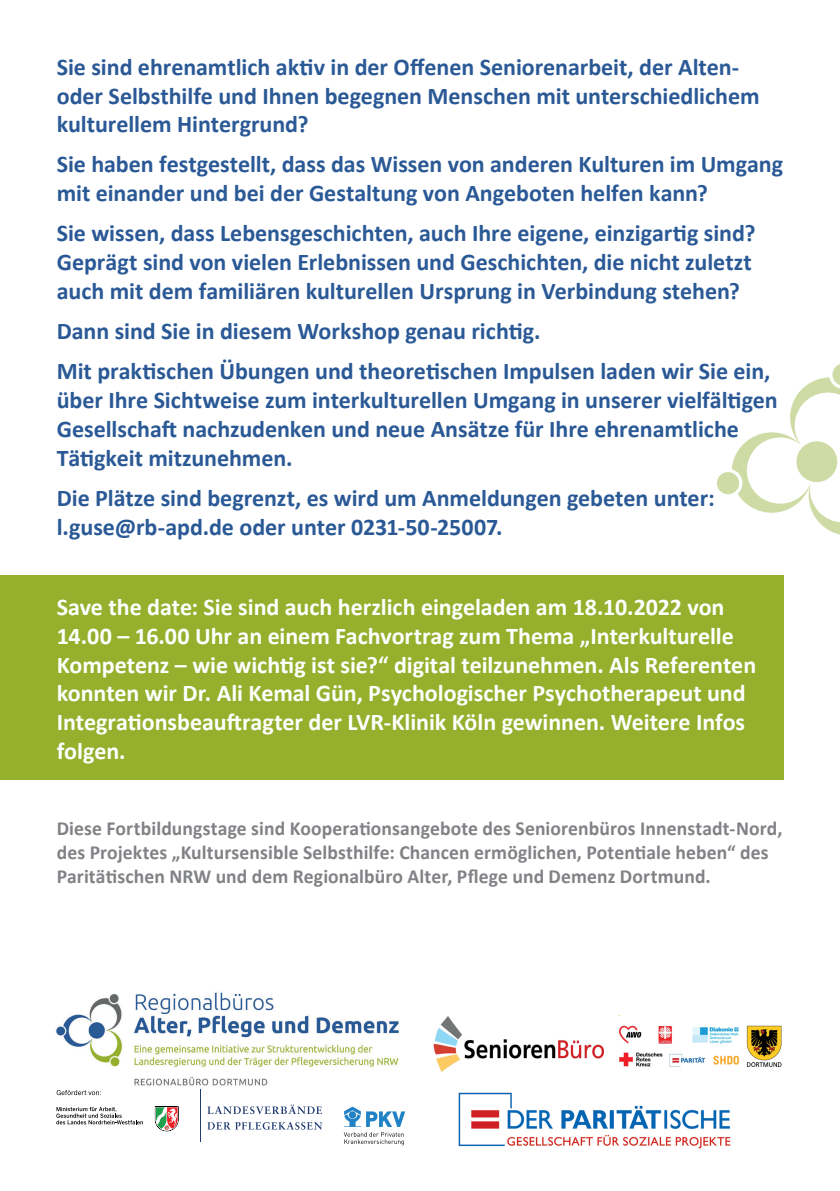
<style>
.page{position:relative;width:840px;height:1191px;background:#fff}
.page>*{position:absolute;margin:0;border:0;box-sizing:border-box;transform-origin:0 0}
.t1{font:700 24px/28.8px "Calibri";color:#2a5996}
.t2{font:700 24px/28.8px "Calibri";letter-spacing:-.005em;color:#fff}
.t3{font:700 20px/24px "Calibri";letter-spacing:.005em;color:#808285}
</style>
<div class="page">
<svg style="left:717px;top:364px;width:122px;height:171px"></svg>
<div style="left:0;top:575px;width:782px;height:205px;background:#96af2d"></div>
<svg style="left:343px;top:1106px;width:62px;height:39px"></svg>
<svg style="left:207px;top:1104px;width:115px;height:10px"></svg>
<svg style="left:207px;top:1122px;width:115px;height:7px"></svg>
<hr style="left:200px;top:1089px;width:1px;height:52px;background:#223c70">
<svg style="left:155px;top:1106px;width:23px;height:25px"></svg>
<svg style="left:56px;top:1107px;width:87px;height:17px"></svg>
<img style="left:433px;top:1016px;width:170px;height:56px">
<img style="left:618px;top:1015px;width:164px;height:52px">
<img style="left:458px;top:1092px;width:273px;height:57px">
<img style="left:56px;top:992px;width:343px;height:103px">
<p class="t1" style="left:57px;top:51px;width:704px">Sie sind ehrenamtlich aktiv in der Offenen Seniorenarbeit, der Alten&shy;oder Selbsthilfe und Ihnen begegnen Menschen mit unterschiedlichem kulturellem Hintergrund?</p>
<p class="t1" style="left:57px;top:149px;width:727px">Sie haben festgestellt, dass das Wissen von anderen Kulturen im Umgang mit einander und bei der Gestaltung von Angeboten helfen kann?</p>
<p class="t1" style="left:57px;top:218px;width:700px">Sie wissen, dass Lebensgeschichten, auch Ihre eigene, einzigartig sind?<br>Geprägt sind von vielen Erlebnissen und Geschichten, die nicht zuletzt auch mit dem familiären kulturellen Ursprung in Verbindung stehen?</p>
<p class="t1" style="left:57px;top:310px;width:714px;line-height:40.2px">Dann sind Sie in diesem Workshop genau richtig.<br>Mit praktischen Übungen und theoretischen Impulsen laden wir Sie ein,</p>
<p class="t1" style="left:57px;top:385px;width:722px">über Ihre Sichtweise zum interkulturellen Umgang in unserer vielfältigen<br>Gesellschaft nachzudenken und neue Ansätze für Ihre ehrenamtliche<br>Tätigkeit mitzunehmen.</p>
<p class="t1" style="left:57px;top:482px;width:659px">Die Plätze sind begrenzt, es wird um Anmeldungen gebeten unter: l.guse@rb-apd.de oder unter 0231-50-25007.</p>
<p class="t2" style="left:57px;top:591px;width:700px">Save the date: Sie sind auch herzlich eingeladen am 18.10.2022 von 14.00 – 16.00 Uhr an einem Fachvortrag zum Thema „Interkulturelle Kompetenz – wie wichtig ist sie?“ digital teilzunehmen. Als Referenten konnten wir Dr. Ali Kemal Gün, Psychologischer Psychotherapeut und Integrationsbeauftragter der LVR-Klinik Köln gewinnen. Weitere Infos folgen.</p>
<p class="t3" style="left:57px;top:815px;width:726px">Diese Fortbildungstage sind Kooperationsangebote des Seniorenbüros Innenstadt-Nord, des Projektes „Kultursensible Selbsthilfe: Chancen ermöglichen, Potentiale heben“ des<br>Paritätischen NRW und dem Regionalbüro Alter, Pflege und Demenz Dortmund.</p>
</div>
